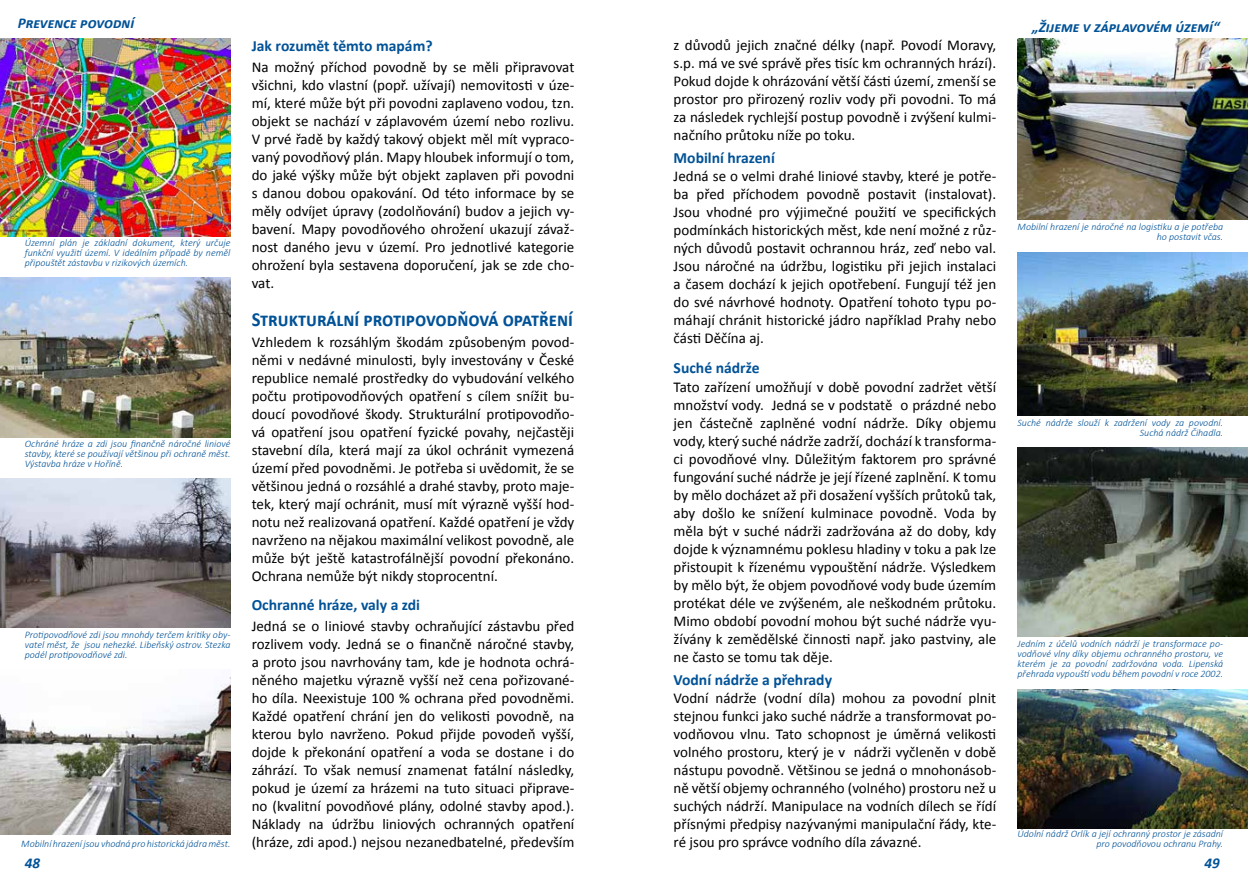
<style>
.page{position:relative;width:1248px;height:886px;background:#fff}
.page>*{position:absolute;margin:0;border:0;box-sizing:border-box;transform-origin:0 0}
.t1{font:700 20px "Calibri";color:#005297;scale:.93 1}
.t2{font:700 15.62px "Calibri";color:#005297}
.t3{font:15px/18px "Calibri";color:#000;text-align:justify}
.t4{font:italic 700 15px "Calibri";color:#005297}
.t5{font:italic 300 10px/10px "Calibri";color:#005297;text-align:justify}
</style>
<div class="page">
<img style="left:1017px;top:252px;width:230px;height:163px">
<img style="left:0;top:677px;width:230px;height:158px">
<img style="left:1017px;top:39px;width:230px;height:181px">
<img style="left:0;top:478px;width:230px;height:150px">
<img style="left:1017px;top:448px;width:230px;height:189px">
<img style="left:0;top:39px;width:230px;height:198px">
<img style="left:0;top:277px;width:230px;height:161px">
<img style="left:1017px;top:689px;width:230px;height:139px">
<p class="t4" style="left:18px;top:14px;width:118px">Prevence povodní</p>
<p class="t4" style="left:1032px;top:17px;width:189px">„Žijeme v záplavovém území“</p>
<p class="t3" style="left:673px;top:36px;width:324px">z důvodů jejich značné délky (např. Povodí Moravy, s.p. má ve své správě přes tisíc km ochranných hrází).<br>Pokud dojde k ohrázování větší části území, zmenší se prostor pro přirozený rozliv vody při povodni. To má za následek rychlejší postup povodně i zvýšení kulmi&shy;načního průtoku níže po toku.</p>
<p class="t2" style="left:673px;top:148px;width:103px">Mobilní hrazení</p>
<p class="t3" style="left:673px;top:167px;width:324px">Jedná se o velmi drahé liniové stavby, které je potře&shy;ba před příchodem povodně postavit (instalovat).<br>Jsou vhodné pro výjimečné použití ve specifických podmínkách historických měst, kde není možné z růz&shy;ných důvodů postavit ochrannou hráz, zeď nebo val.<br>Jsou náročné na údržbu, logistiku při jejich instalaci a časem dochází k jejich opotřebení. Fungují též jen do své návrhové hodnoty. Opatření tohoto typu po&shy;máhají chránit historické jádro například Prahy nebo části Děčína aj.</p>
<p class="t2" style="left:673px;top:358px;width:87px">Suché nádrže</p>
<p class="t3" style="left:673px;top:378px;width:324px">Tato zařízení umožňují v době povodní zadržet větší množství vody. Jedná se v podstatě o prázdné nebo jen částečně zaplněné vodní nádrže. Díky objemu vody, který suché nádrže zadrží, dochází k transforma&shy;ci povodňové vlny. Důležitým faktorem pro správné fungování suché nádrže je její řízené zaplnění. K tomu by mělo docházet až při dosažení vyšších průtoků tak, aby došlo ke snížení kulminace povodně. Voda by měla být v suché nádrži zadržována až do doby, kdy dojde k významnému poklesu hladiny v toku a pak lze přistoupit k řízenému vypouštění nádrže. Výsledkem by mělo být, že objem povodňové vody bude územím protékat déle ve zvýšeném, ale neškodném průtoku.<br>Mimo období povodní mohou být suché nádrže vyu&shy;žívány k zemědělské činnosti např. jako pastviny, ale ne často se tomu tak děje.</p>
<p class="t2" style="left:673px;top:669px;width:160px">Vodní nádrže a přehrady</p>
<p class="t3" style="left:673px;top:689px;width:324px">Vodní nádrže (vodní díla) mohou za povodní plnit stejnou funkci jako suché nádrže a transformovat po&shy;vodňovou vlnu. Tato schopnost je úměrná velikosti volného prostoru, který je v nádrži vyčleněn v době nástupu povodně. Většinou se jedná o mnohonásob&shy;ně větší objemy ochranného (volného) prostoru než u suchých nádrží. Manipulace na vodních dílech se řídí přísnými předpisy nazývanými manipulační řády, kte&shy;ré jsou pro správce vodního díla závazné.</p>
<p class="t2" style="left:252px;top:36px;width:182px">Jak rozumět těmto mapám?</p>
<p class="t3" style="left:252px;top:58px;width:324px">Na možný příchod povodně by se měli připravovat všichni, kdo vlastní (popř. užívají) nemovitosti v úze&shy;mí, které může být při povodni zaplaveno vodou, tzn. objekt se nachází v záplavovém území nebo rozlivu.<br>V prvé řadě by každý takový objekt měl mít vypraco&shy;vaný povodňový plán. Mapy hloubek informují o tom, do jaké výšky může být objekt zaplaven při povodni s danou dobou opakování. Od této informace by se měly odvíjet úpravy (zodolňování) budov a jejich vy&shy;bavení. Mapy povodňového ohrožení ukazují závaž&shy;nost daného jevu v území. Pro jednotlivé kategorie ohrožení byla sestavena doporučení, jak se zde cho&shy;vat.</p>
<h1 class="t1" style="left:252px;top:306px;width:347px">Strukturální protipovodňová opatření</h1>
<p class="t3" style="left:252px;top:333px;width:324px">Vzhledem k rozsáhlým škodám způsobeným povod&shy;němi v nedávné minulosti, byly investovány v České republice nemalé prostředky do vybudování velkého počtu protipovodňových opatření s cílem snížit bu&shy;doucí povodňové škody. Strukturální protipovodňo&shy;vá opatření jsou opatření fyzické povahy, nejčastěji stavební díla, která mají za úkol ochránit vymezená území před povodněmi. Je potřeba si uvědomit, že se většinou jedná o rozsáhlé a drahé stavby, proto maje&shy;tek, který mají ochránit, musí mít výrazně vyšší hod&shy;notu než realizovaná opatření. Každé opatření je vždy navrženo na nějakou maximální velikost povodně, ale může být ještě katastrofálnější povodní překonáno.<br>Ochrana nemůže být nikdy stoprocentní.</p>
<p class="t2" style="left:252px;top:595px;width:170px">Ochranné hráze, valy a zdi</p>
<p class="t3" style="left:252px;top:617px;width:324px">Jedná se o liniové stavby ochraňující zástavbu před rozlivem vody. Jedná se o finančně náročné stavby, a proto jsou navrhovány tam, kde je hodnota ochrá&shy;něného majetku výrazně vyšší než cena pořizované&shy;ho díla. Neexistuje 100 % ochrana před povodněmi.<br>Každé opatření chrání jen do velikosti povodně, na kterou bylo navrženo. Pokud přijde povodeň vyšší, dojde k překonání opatření a voda se dostane i do záhrází. To však nemusí znamenat fatální následky, pokud je území za hrázemi na tuto situaci připrave&shy;no (kvalitní povodňové plány, odolné stavby apod.).<br>Náklady na údržbu liniových ochranných opatření (hráze, zdi apod.) nejsou nezanedbatelné, především</p>
<p class="t5" style="left:1017px;top:222px;width:207px;text-align:right">Mobilní hrazení je náročné na logistiku a je potřeba ho postavit včas.</p>
<p class="t5" style="left:25px;top:237px;width:207px">Územní plán je základní dokument, který určuje funkční využití území. V ideálním případě by neměl připouštět zástavbu v rizikových územích.</p>
<p class="t5" style="left:1017px;top:417px;width:207px;text-align:right">Suché nádrže slouží k zadržení vody za povodní.<br>Suchá nádrž Čihadla.</p>
<p class="t5" style="left:25px;top:438px;width:207px">Ochráné hráze a zdi jsou finančně náročné liniové stavby, které se používají většinou při ochraně měst.<br>Výstavba hráze v Hoříně.</p>
<p class="t5" style="left:25px;top:630px;width:207px">Protipovodňové zdi jsou mnohdy terčem kritiky oby&shy;vatel měst, že jsou nehezké. Libeňský ostrov. Stezka podél protipovodňové zdi.</p>
<p class="t5" style="left:1017px;top:639px;width:207px">Jedním z účelů vodních nádrží je transformace po&shy;vodňové vlny díky objemu ochranného prostoru, ve kterém je za povodní zadržována voda. Lipenská přehrada vypouští vodu během povodní v roce 2002.</p>
<p class="t5" style="left:1017px;top:828px;width:207px;text-align:right">Údolní nádrž Orlík a její ochranný prostor je zásadní pro povodňovou ochranu Prahy.</p>
<p class="t5" style="left:21px;top:838px;width:211px">Mobilní hrazení jsou vhodná pro historická jádra měst.</p>
<p class="t4" style="left:25px;top:854px;width:17px">48</p>
<p class="t4" style="left:1204px;top:854px;width:17px">49</p>
</div>
